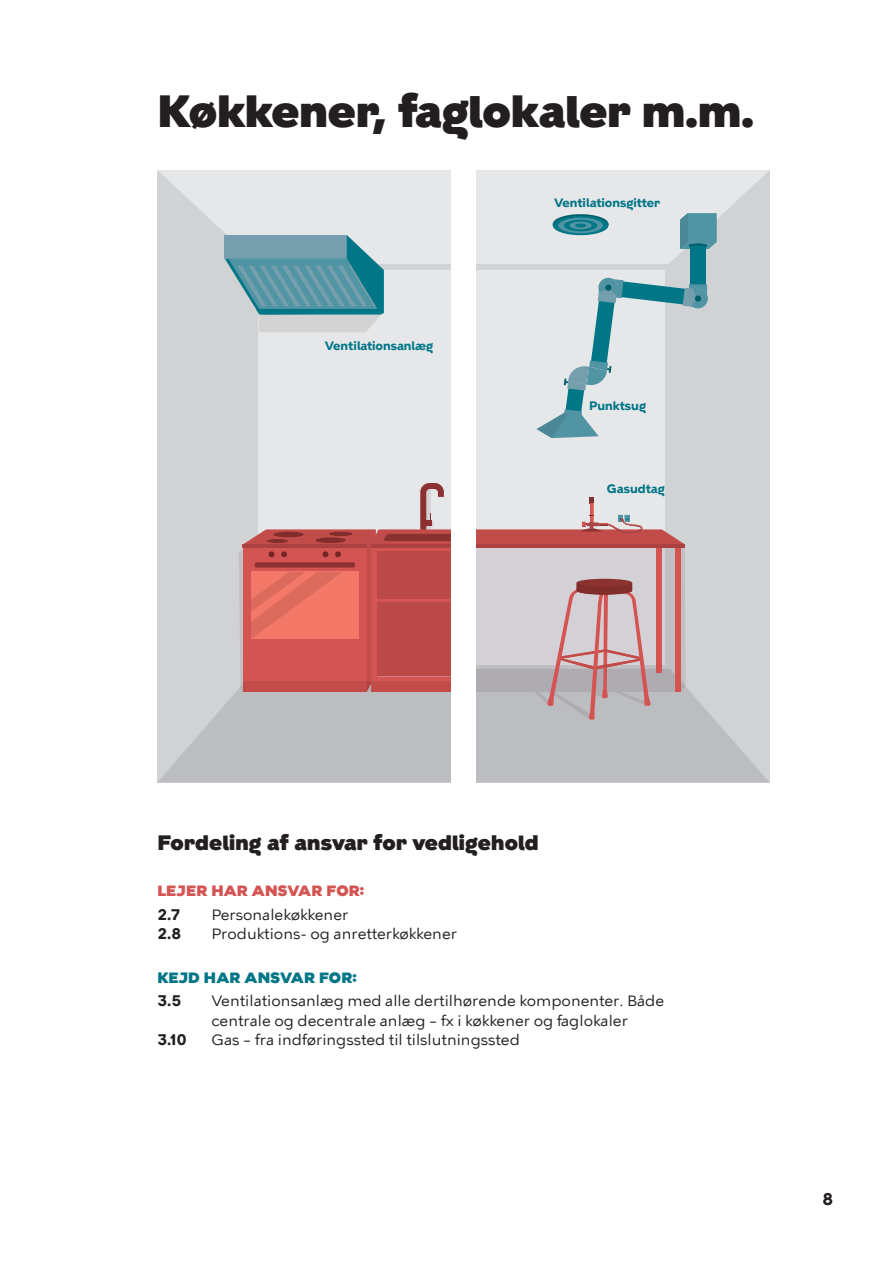
<style>
.page{position:relative;width:893px;height:1263px;background:#fff}
.page>*{position:absolute;margin:0;border:0;box-sizing:border-box;transform-origin:0 0}
.t1{font:900 45px "KBH";color:#231f20}
.t2{font:900 21px "KBH";letter-spacing:.01em;color:#231f20}
.t3{font:700 16.5px "KBH";color:#231f20}
.t4{font:15px/19.5px "KBH Tekst 2";color:#231f20}
.t5{font:15px "KBH Black 2";letter-spacing:.01em;color:#d35453}
.t6{font:15px "KBH Black 2";letter-spacing:.01em;color:#017687}
.t7{font:700 15px "KBH Tekst";color:#231f20}
.t8{font:700 12px "KBH";color:#017687}
</style>
<div class="page">
<div style="left:157px;top:170px;width:613px;height:612px;background:#d1d2d4"></div>
<svg style="left:158px;top:170px;width:611px;height:94px;fill:#e6e7e9"></svg>
<div style="left:259px;top:270px;width:406px;height:395px;background:#e6e7e9"></div>
<svg style="left:158px;top:685px;width:611px;height:97px;fill:#bcbdc0"></svg>
<div style="left:690px;top:245px;width:16px;height:40px;background:#017687"></div>
<svg style="left:239px;top:483px;width:212px;height:209px"></svg>
<hr style="left:371px;top:545px;width:88px;height:3px;background:#ab4241">
<div style="left:451px;top:168px;width:25px;height:621px;background:#fff"></div>
<svg style="left:680px;top:213px;width:37px;height:36px"></svg>
<svg style="left:537px;top:277px;width:171px;height:161px"></svg>
<svg style="left:553px;top:214px;width:55px;height:20px"></svg>
<svg style="left:553px;top:216px;width:55px;height:19px"></svg>
<svg style="left:558px;top:218px;width:45px;height:15px"></svg>
<svg style="left:564px;top:220px;width:33px;height:11px"></svg>
<svg style="left:569px;top:222px;width:23px;height:7px"></svg>
<svg style="left:575px;top:224px;width:11px;height:3px"></svg>
<svg style="left:225px;top:235px;width:159px;height:97px;background:#76a6b0"></svg>
<svg style="left:476px;top:497px;width:209px;height:223px;background:#cab9bc"></svg>
<h2 class="t1" style="left:157px;top:85px;width:598px">Køkkener, faglokaler m.m.</h2>
<p class="t8" style="left:325px;top:338px;width:110px">Ventilationsanlæg</p>
<p class="t8" style="left:554px;top:196px;width:107px">Ventilationsgitter</p>
<p class="t8" style="left:589px;top:399px;width:58px">Punktsug</p>
<p class="t8" style="left:607px;top:482px;width:59px">Gasudtag</p>
<h3 class="t2" style="left:157px;top:830px;width:383px">Fordeling af ansvar for vedligehold</h3>
<h4 class="t5" style="left:157px;top:881px;width:208px">LEJER HAR ANSVAR FOR:</h4>
<p class="t7" style="left:157px;top:905px;width:25px">2.7</p>
<p class="t4" style="left:211px;top:904px;width:138px">Personalekøkkener</p>
<p class="t7" style="left:157px;top:925px;width:25px">2.8</p>
<p class="t4" style="left:211px;top:924px;width:247px">Produktions- og anretterkøkkener</p>
<h4 class="t6" style="left:157px;top:968px;width:201px">KEJD HAR ANSVAR FOR:</h4>
<p class="t7" style="left:157px;top:992px;width:25px">3.5</p>
<p class="t4" style="left:211px;top:991px;width:454px">Ventilationsanlæg med alle dertilhørende komponenter. Både centrale og decentrale anlæg – fx i køkkener og faglokaler</p>
<p class="t7" style="left:157px;top:1031px;width:31px">3.10</p>
<p class="t4" style="left:211px;top:1030px;width:310px">Gas – fra indføringssted til tilslutningssted</p>
<p class="t3" style="left:823px;top:1189px;width:12px">8</p>
</div>
